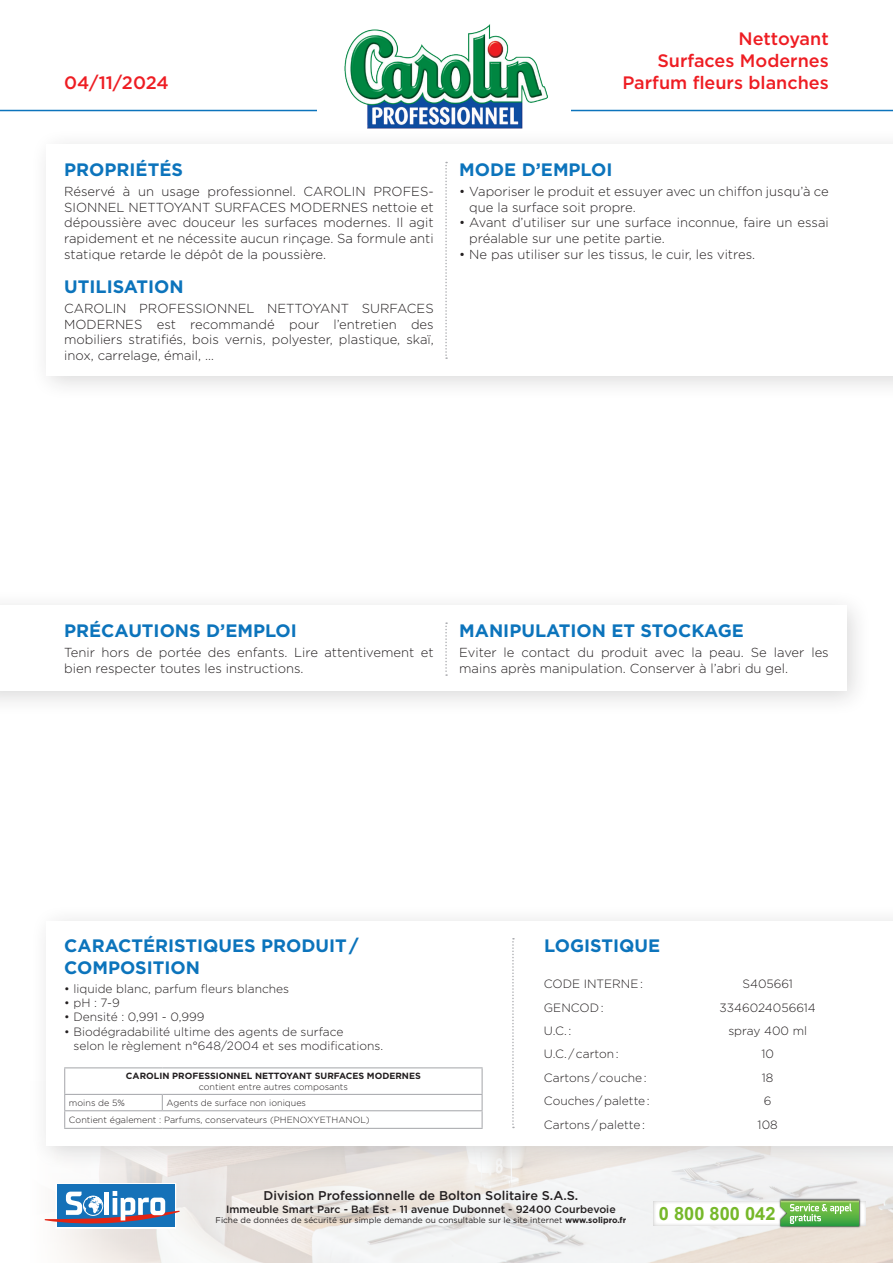
<style>
.page{position:relative;width:893px;height:1263px;background:#fff}
.page>*{position:absolute;margin:0;border:0;box-sizing:border-box;transform-origin:0 0}
.t1{font:700 18.3px "Arial";color:#76b82a}
.t2{font:700 18px/21.6px "Gotham";color:#0c74bc}
.t3{font:500 18px/21.6px "Gotham";color:#ee1d23;text-align:right}
.t4{font:300 13.05px/15.6px "Gotham";color:#231f20}
.t5{font:500 12.75px "Gotham";color:#231f20}
.t6{font:300 12px/14.4px "Gotham";color:#231f20}
.t7{font:500 10.65px "Gotham";color:#231f20}
.t8{font:300 9px/17px "Gotham";color:#231f20}
.t9{font:700 9px "Gotham";color:#231f20}
.t10{font:8.4px "Gotham";color:#231f20}
.s1{font-weight:700}
</style>
<div class="page">
<img style="left:44px;top:1211px;width:849px;height:52px">
<svg style="left:99px;top:1171px;width:794px;height:40px;fill:#f0eeec"></svg>
<div style="left:30px;top:904px;width:863px;height:267px;background:#231f20;opacity:.17"></div>
<div style="left:47px;top:921px;width:846px;height:224px;background:#fff"></div>
<div style="left:30px;top:128px;width:863px;height:274px;background:#231f20;opacity:.17"></div>
<div style="left:47px;top:145px;width:846px;height:231px;background:#fff"></div>
<div style="left:653px;top:1201px;width:213px;height:25px;background:#fff"></div>
<img style="left:778px;top:1198px;width:84px;height:31px">
<svg style="left:780px;top:1200px;width:79px;height:26px;background:#78be65"></svg>
<div style="left:55px;top:1183px;width:121px;height:46px;border:4px solid #fff"></div>
<div style="left:57px;top:1185px;width:117px;height:42px;background:#1571b8"></div>
<svg style="left:45px;top:1191px;width:135px;height:33px"></svg>
<hr style="left:0;top:110px;width:893px;height:1px;background:#0c74bc">
<div style="left:318px;top:0;width:253px;height:120px;background:#fff"></div>
<img style="left:336px;top:24px;width:219px;height:107px">
<hr style="left:162px;top:1094px;width:321px;height:1px;background:#a8a9ad">
<hr style="left:64px;top:1110px;width:98px;height:1px;background:#a8a9ad">
<hr style="left:162px;top:1110px;width:321px;height:1px;background:#a8a9ad">
<hr style="left:64px;top:1094px;width:98px;height:1px;background:#a8a9ad">
<svg style="left:162px;top:1095px;width:1px;height:15px"></svg>
<hr style="left:64px;top:1067px;width:98px;height:1px;background:#a8a9ad">
<hr style="left:162px;top:1067px;width:321px;height:1px;background:#a8a9ad">
<svg style="left:64px;top:1068px;width:1px;height:60px"></svg>
<svg style="left:482px;top:1068px;width:1px;height:60px"></svg>
<hr style="left:64px;top:1128px;width:98px;height:1px;background:#a8a9ad">
<hr style="left:162px;top:1128px;width:321px;height:1px;background:#a8a9ad">
<svg style="left:512px;top:938px;width:2px;height:190px"></svg>
<svg style="left:445px;top:162px;width:2px;height:197px"></svg>
<div style="left:0;top:589px;width:872px;height:128px;background:#231f20;opacity:.17"></div>
<div style="left:0;top:606px;width:846px;height:85px;background:#fff"></div>
<svg style="left:445px;top:622px;width:2px;height:54px"></svg>
<h2 class="t3" style="left:64px;top:71px;width:106px">04/11/2024</h2>
<h2 class="t2" style="left:64px;top:159px;width:120px">PROPRIÉTÉS</h2>
<p class="t4" style="left:64px;top:183px;width:371px;text-align:justify">Réservé à un usage professionnel. CAROLIN PROFES-SIONNEL NETTOYANT SURFACES MODERNES nettoie et dépoussière avec douceur les surfaces modernes. Il agit rapidement et ne nécessite aucun rinçage. Sa formule anti statique retarde le dépôt de la poussière.</p>
<h2 class="t2" style="left:64px;top:276px;width:121px">UTILISATION</h2>
<p class="t4" style="left:64px;top:300px;width:371px;text-align:justify">CAROLIN PROFESSIONNEL NETTOYANT SURFACES MODERNES est recommandé pour l’entretien des mobiliers stratifiés, bois vernis, polyester, plastique, skaï, inox, carrelage, émail, …</p>
<h2 class="t3" style="left:622px;top:28px;width:208px">Nettoyant<br>Surfaces Modernes<br>Parfum fleurs blanches</h2>
<h2 class="t2" style="left:459px;top:159px;width:155px">MODE D’EMPLOI</h2>
<p class="t4" style="left:469px;top:183px;width:361px;text-indent:-10px">• Vaporiser le produit et essuyer avec un chiffon jusqu’à ce que la surface soit propre.</p>
<p class="t4" style="left:469px;top:215px;width:361px;text-indent:-10px">• Avant d’utiliser sur une surface inconnue, faire un essai préalable sur une petite partie.</p>
<p class="t4" style="left:459px;top:246px;width:297px">• Ne pas utiliser sur les tissus, le cuir, les vitres.</p>
<h2 class="t2" style="left:64px;top:620px;width:234px">PRÉCAUTIONS D’EMPLOI</h2>
<p class="t4" style="left:64px;top:644px;width:371px">Tenir hors de portée des enfants. Lire attentivement et bien respecter toutes les instructions.</p>
<h2 class="t2" style="left:459px;top:620px;width:286px">MANIPULATION ET STOCKAGE</h2>
<p class="t4" style="left:459px;top:644px;width:371px">Eviter le contact du produit avec la peau. Se laver les mains après manipulation. Conserver à l’abri du gel.</p>
<h2 class="t2" style="left:64px;top:935px;width:296px">CARACTÉRISTIQUES PRODUIT /<br>COMPOSITION</h2>
<p class="t6" style="left:64px;top:981px;width:227px">• liquide blanc, parfum fleurs blanches</p>
<p class="t6" style="left:64px;top:995px;width:57px">• pH : 7-9</p>
<p class="t6" style="left:64px;top:1010px;width:142px">• Densité : 0,991 - 0,999</p>
<p class="t6" style="left:73px;top:1024px;width:311px;text-indent:-9px">• Biodégradabilité ultime des agents de surface<br>selon le règlement n°648/2004 et ses modifications.</p>
<p class="t9" style="left:126px;top:1070px;width:296px">CAROLIN PROFESSIONNEL NETTOYANT SURFACES MODERNES</p>
<p class="t8" style="left:199px;top:1078px;width:151px">contient entre autres composants</p>
<p class="t8" style="left:69px;top:1094px;width:302px;text-indent:98px">Agents de surface non ioniques<br>Contient également : Parfums, conservateurs (PHENOXYETHANOL)</p>
<p class="t8" style="left:69px;top:1094px;width:57px">moins de 5%</p>
<h2 class="t2" style="left:544px;top:935px;width:117px">LOGISTIQUE</h2>
<p class="t6" style="left:544px;top:976px;width:101px">CODE INTERNE :</p>
<p class="t6" style="left:742px;top:976px;width:52px">S405661</p>
<p class="t6" style="left:544px;top:1000px;width:61px">GENCOD :</p>
<p class="t6" style="left:719px;top:1000px;width:98px">3346024056614</p>
<p class="t6" style="left:544px;top:1023px;width:29px">U.C. :</p>
<p class="t6" style="left:728px;top:1023px;width:80px">spray 400 ml</p>
<p class="t6" style="left:544px;top:1046px;width:76px">U.C. / carton :</p>
<p class="t6" style="left:761px;top:1046px;width:14px">10</p>
<p class="t6" style="left:544px;top:1070px;width:104px">Cartons / couche :</p>
<p class="t6" style="left:762px;top:1070px;width:13px">18</p>
<p class="t6" style="left:544px;top:1093px;width:107px">Couches / palette :</p>
<p class="t6" style="left:764px;top:1093px;width:9px">6</p>
<p class="t6" style="left:544px;top:1117px;width:103px">Cartons / palette :</p>
<p class="t6" style="left:758px;top:1117px;width:22px">108</p>
<p class="t5" style="left:264px;top:1187px;width:316px">Division Professionnelle de Bolton Solitaire S.A.S.</p>
<p class="t7" style="left:226px;top:1202px;width:391px">Immeuble Smart Parc - Bat Est - 11 avenue Dubonnet - 92400 Courbevoie</p>
<p class="t10" style="left:216px;top:1215px;width:412px">Fiche de données de sécurité sur simple demande ou consultable sur le site internet <span class="s1">www.solipro.fr</span></p>
<h1 class="t1" style="left:659px;top:1201px;width:118px">0 800 800 042</h1>
</div>
